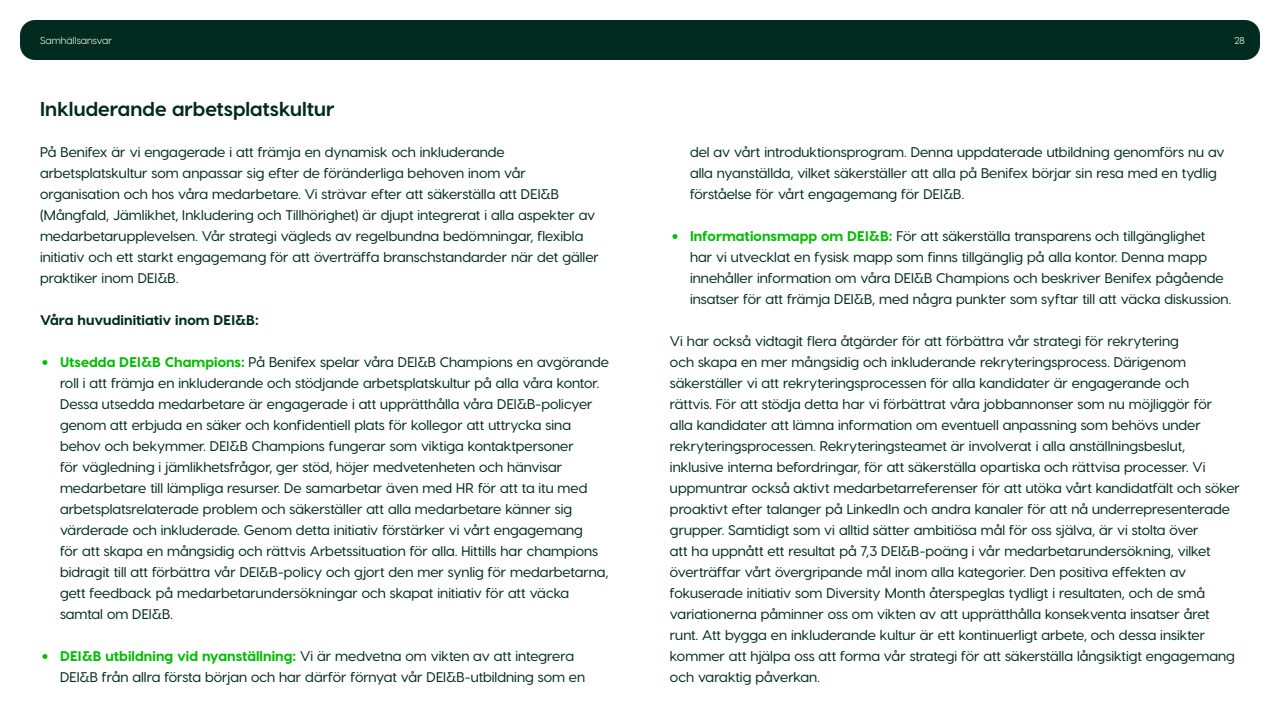
<style>
.page{position:relative;width:1280px;height:720px;background:#fff}
.page>*{position:absolute;margin:0;border:0;box-sizing:border-box;transform-origin:0 0}
.t1{font:700 20px "Visby CF";color:#002b1e}
.t2{font:500 14px/21px "Visby CF";color:#002b1e}
.t3{font:800 14px "Visby CF";letter-spacing:.005em;color:#002b1e}
.t4{font:10px "Visby CF";letter-spacing:.01em;color:#fff}
.s1{font-size:50px;color:#00be00}
.s2{font-weight:800;color:#00be00}
</style>
<div class="page">
<div style="left:20px;top:20px;width:1240px;height:40px;background:#002b1e;border-radius:15px"></div>
<p class="t4" style="left:40px;top:35px;width:74px">Samhällsansvar</p>
<p class="t4" style="left:1234px;top:35px;width:12px">28</p>
<h1 class="t1" style="left:40px;top:96px;width:296px">Inkluderande arbetsplatskultur</h1>
<p class="t2" style="left:40px;top:141px;width:560px">På Benifex är vi engagerade i att främja en dynamisk och inkluderande arbetsplatskultur som anpassar sig efter de föränderliga behoven inom vår organisation och hos våra medarbetare. Vi strävar efter att säkerställa att DEI&amp;B (Mångfald, Jämlikhet, Inkludering och Tillhörighet) är djupt integrerat i alla aspekter av medarbetarupplevelsen. Vår strategi vägleds av regelbundna bedömningar, flexibla initiativ och ett starkt engagemang för att överträffa branschstandarder när det gäller praktiker inom DEI&amp;B.</p>
<p class="t3" style="left:40px;top:311px;width:220px">Våra huvudinitiativ inom DEI&amp;B:</p>
<p class="t2" style="left:60px;top:351px;width:550px;text-indent:-20px"><span class="s1">•</span> <span class="s2">Utsedda DEI&amp;B Champions:</span> På Benifex spelar våra DEI&amp;B Champions en avgörande roll i att främja en inkluderande och stödjande arbetsplatskultur på alla våra kontor.<br>Dessa utsedda medarbetare är engagerade i att upprätthålla våra DEI&amp;B-policyer genom att erbjuda en säker och konfidentiell plats för kollegor att uttrycka sina behov och bekymmer. DEI&amp;B Champions fungerar som viktiga kontaktpersoner<br>för vägledning i jämlikhetsfrågor, ger stöd, höjer medvetenheten och hänvisar medarbetare till lämpliga resurser. De samarbetar även med HR för att ta itu med arbetsplatsrelaterade problem och säkerställer att alla medarbetare känner sig värderade och inkluderade. Genom detta initiativ förstärker vi vårt engagemang<br>för att skapa en mångsidig och rättvis Arbetssituation för alla. Hittills har champions bidragit till att förbättra vår DEI&amp;B-policy och gjort den mer synlig för medarbetarna, gett feedback på medarbetarundersökningar och skapat initiativ för att väcka samtal om DEI&amp;B.</p>
<p class="t2" style="left:60px;top:645px;width:527px;text-indent:-20px"><span class="s1">•</span> <span class="s2">DEI&amp;B utbildning vid nyanställning:</span> Vi är medvetna om vikten av att integrera<br>DEI&amp;B från allra första början och har därför förnyat vår DEI&amp;B-utbildning som en</p>
<p class="t2" style="left:690px;top:142px;width:536px">del av vårt introduktionsprogram. Denna uppdaterade utbildning genomförs nu av alla nyanställda, vilket säkerställer att alla på Benifex börjar sin resa med en tydlig förståelse för vårt engagemang för DEI&amp;B.</p>
<p class="t2" style="left:690px;top:226px;width:543px;text-indent:-20px"><span class="s1">•</span> <span class="s2">Informationsmapp om DEI&amp;B:</span> För att säkerställa transparens och tillgänglighet<br>har vi utvecklat en fysisk mapp som finns tillgänglig på alla kontor. Denna mapp innehåller information om våra DEI&amp;B Champions och beskriver Benifex pågående insatser för att främja DEI&amp;B, med några punkter som syftar till att väcka diskussion.</p>
<p class="t2" style="left:670px;top:331px;width:571px">Vi har också vidtagit flera åtgärder för att förbättra vår strategi för rekrytering<br>och skapa en mer mångsidig och inkluderande rekryteringsprocess. Därigenom säkerställer vi att rekryteringsprocessen för alla kandidater är engagerande och<br>rättvis. För att stödja detta har vi förbättrat våra jobbannonser som nu möjliggör för<br>alla kandidater att lämna information om eventuell anpassning som behövs under rekryteringsprocessen. Rekryteringsteamet är involverat i alla anställningsbeslut, inklusive interna befordringar, för att säkerställa opartiska och rättvisa processer. Vi uppmuntrar också aktivt medarbetarreferenser för att utöka vårt kandidatfält och söker proaktivt efter talanger på LinkedIn och andra kanaler för att nå underrepresenterade grupper. Samtidigt som vi alltid sätter ambitiösa mål för oss själva, är vi stolta över<br>att ha uppnått ett resultat på 7,3 DEI&amp;B-poäng i vår medarbetarundersökning, vilket överträffar vårt övergripande mål inom alla kategorier. Den positiva effekten av fokuserade initiativ som Diversity Month återspeglas tydligt i resultaten, och de små variationerna påminner oss om vikten av att upprätthålla konsekventa insatser året runt. Att bygga en inkluderande kultur är ett kontinuerligt arbete, och dessa insikter kommer att hjälpa oss att forma vår strategi för att säkerställa långsiktigt engagemang och varaktig påverkan.</p>
</div>
